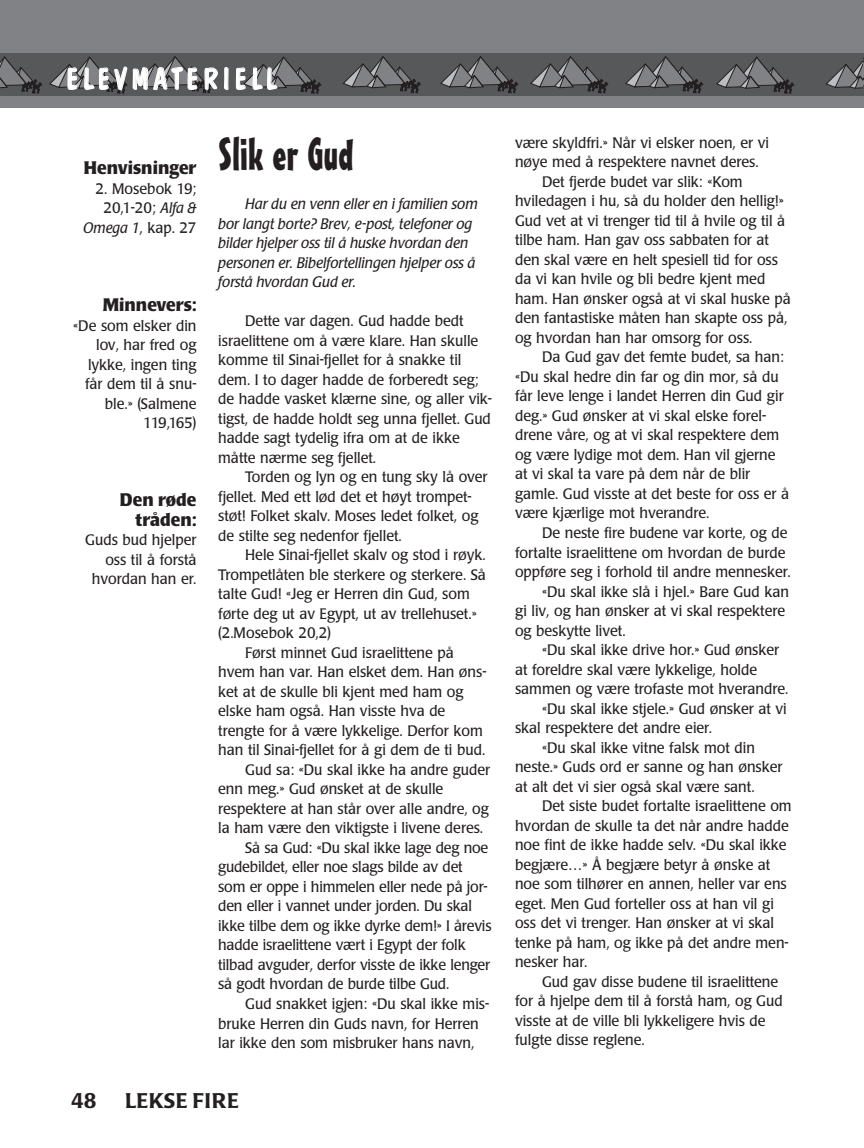
<style>
.page{position:relative;width:864px;height:1148px;background:#fff}
.page>*{position:absolute;margin:0;border:0;box-sizing:border-box;transform-origin:0 0}
.t1{font:45px "Mister Earl BT";color:#231f20}
.t2{font:30px "Dom Casual";letter-spacing:.1em;color:#fff}
.t3{font:500 21px "Poppl Laudatio";letter-spacing:.02em;color:#231f20}
.t4{font:700 18px/19.5px "Poppl Laudatio";color:#231f20;text-align:right;scale:.95 1}
.t5{font:15px/19.5px "Poppl Laudatio";color:#231f20;text-align:right;scale:.95 1}
.t6{font:italic 15px/19.5px "Poppl Laudatio";color:#231f20}
.s1{font-style:italic}
</style>
<div class="page">
<div style="left:0;top:0;width:864px;height:107px;background:#808285"></div>
<div style="left:0;top:53px;width:864px;height:43px;background:#57585a"></div>
<svg style="left:0;top:57px;width:42px;height:36px"></svg>
<svg style="left:50px;top:57px;width:77px;height:36px"></svg>
<svg style="left:135px;top:57px;width:77px;height:36px"></svg>
<svg style="left:244px;top:57px;width:77px;height:36px"></svg>
<svg style="left:343px;top:57px;width:77px;height:36px"></svg>
<svg style="left:441px;top:57px;width:77px;height:36px"></svg>
<svg style="left:531px;top:57px;width:77px;height:36px"></svg>
<svg style="left:626px;top:57px;width:77px;height:36px"></svg>
<svg style="left:717px;top:57px;width:77px;height:36px"></svg>
<svg style="left:826px;top:57px;width:38px;height:31px"></svg>
<h2 class="t2" style="left:65px;top:67px;width:213px">ELEVMATERIELL</h2>
<p class="t4" style="left:84px;top:160px;width:120px">Henvisninger</p>
<p class="t5" style="left:83px;top:180px;width:121px">2. Mosebok 19;<br>20,1-20; <span class="s1">Alfa &amp;<br>Omega 1</span>, kap. 27</p>
<p class="t4" style="left:103px;top:297px;width:100px">Minnevers:</p>
<p class="t5" style="left:73px;top:317px;width:131px">«De som elsker din lov, har fred og lykke, ingen ting får dem til å snu&shy;ble.» (Salmene<br>119,165)</p>
<p class="t4" style="left:120px;top:492px;width:82px">Den røde tråden:</p>
<p class="t5" style="left:85px;top:531px;width:119px">Guds bud hjelper oss til å forstå hvordan han er.</p>
<h1 class="t1" style="left:218px;top:138px;width:137px">Slik er Gud</h1>
<p class="t6" style="left:218px;top:196px;width:261px;text-indent:27px">Har du en venn eller en i familien som bor langt borte? Brev, e-post, telefoner og bilder hjelper oss til å huske hvordan den personen er. Bibelfortellingen hjelper oss å forstå hvordan Gud er.</p>
<p class="t5" style="left:218px;top:313px;width:290px;text-align:left;text-indent:27px">Dette var dagen. Gud hadde bedt israelittene om å være klare. Han skulle komme til Sinai-fjellet for å snakke til dem. I to dager hadde de forberedt seg; de hadde vasket klærne sine, og aller vik&shy;tigst, de hadde holdt seg unna fjellet. Gud hadde sagt tydelig ifra om at de ikke måtte nærme seg fjellet.</p>
<p class="t5" style="left:218px;top:469px;width:285px;text-align:left;text-indent:27px">Torden og lyn og en tung sky lå over fjellet. Med ett lød det et høyt trompet&shy;støt! Folket skalv. Moses ledet folket, og de stilte seg nedenfor fjellet.</p>
<p class="t5" style="left:245px;top:547px;width:255px">Hele Sinai-fjellet skalv og stod i røyk.</p>
<p class="t5" style="left:218px;top:566px;width:283px">Trompetlåten ble sterkere og sterkere. Så</p>
<p class="t5" style="left:218px;top:586px;width:266px">talte Gud! «Jeg er Herren din Gud, som</p>
<p class="t5" style="left:218px;top:605px;width:274px">førte deg ut av Egypt, ut av trellehuset.»</p>
<p class="t5" style="left:218px;top:625px;width:120px">(2.Mosebok 20,2)</p>
<p class="t5" style="left:245px;top:644px;width:221px">Først minnet Gud israelittene på</p>
<p class="t5" style="left:218px;top:664px;width:284px">hvem han var. Han elsket dem. Han øns-</p>
<p class="t5" style="left:218px;top:683px;width:260px">ket at de skulle bli kjent med ham og</p>
<p class="t5" style="left:218px;top:703px;width:241px">elske ham også. Han visste hva de</p>
<p class="t5" style="left:218px;top:722px;width:280px">trengte for å være lykkelige. Derfor kom</p>
<p class="t5" style="left:218px;top:742px;width:283px">han til Sinai-fjellet for å gi dem de ti bud.</p>
<p class="t5" style="left:245px;top:761px;width:259px">Gud sa: «Du skal ikke ha andre guder</p>
<p class="t5" style="left:218px;top:781px;width:238px">enn meg.» Gud ønsket at de skulle</p>
<p class="t5" style="left:218px;top:800px;width:286px">respektere at han står over alle andre, og</p>
<p class="t5" style="left:218px;top:820px;width:280px">la ham være den viktigste i livene deres.</p>
<p class="t5" style="left:245px;top:839px;width:257px">Så sa Gud: «Du skal ikke lage deg noe</p>
<p class="t5" style="left:218px;top:859px;width:259px">gudebildet, eller noe slags bilde av det</p>
<p class="t5" style="left:218px;top:878px;width:285px">som er oppe i himmelen eller nede på jor-</p>
<p class="t5" style="left:218px;top:898px;width:269px">den eller i vannet under jorden. Du skal</p>
<p class="t5" style="left:218px;top:917px;width:289px">ikke tilbe dem og ikke dyrke dem!» I årevis</p>
<p class="t5" style="left:218px;top:937px;width:262px">hadde israelittene vært i Egypt der folk</p>
<p class="t5" style="left:218px;top:956px;width:288px">tilbad avguder, derfor visste de ikke lenger</p>
<p class="t5" style="left:218px;top:976px;width:245px">så godt hvordan de burde tilbe Gud.</p>
<p class="t5" style="left:245px;top:995px;width:258px">Gud snakket igjen: «Du skal ikke mis-</p>
<p class="t5" style="left:218px;top:1015px;width:276px">bruke Herren din Guds navn, for Herren</p>
<p class="t5" style="left:218px;top:1034px;width:271px">lar ikke den som misbruker hans navn,</p>
<h3 class="t3" style="left:71px;top:1091px;width:27px">48</h3>
<h3 class="t3" style="left:125px;top:1091px;width:115px">LEKSE FIRE</h3>
<p class="t5" style="left:515px;top:134px;width:269px">være skyldfri.» Når vi elsker noen, er vi</p>
<p class="t5" style="left:515px;top:154px;width:258px">nøye med å respektere navnet deres.</p>
<p class="t5" style="left:542px;top:173px;width:213px">Det fjerde budet var slik: «Kom</p>
<p class="t5" style="left:515px;top:193px;width:284px">hviledagen i hu, så du holder den hellig!»</p>
<p class="t5" style="left:515px;top:212px;width:286px">Gud vet at vi trenger tid til å hvile og til å</p>
<p class="t5" style="left:515px;top:232px;width:269px">tilbe ham. Han gav oss sabbaten for at</p>
<p class="t5" style="left:515px;top:251px;width:278px">den skal være en helt spesiell tid for oss</p>
<p class="t5" style="left:515px;top:271px;width:265px">da vi kan hvile og bli bedre kjent med</p>
<p class="t5" style="left:515px;top:290px;width:292px">ham. Han ønsker også at vi skal huske på</p>
<p class="t5" style="left:515px;top:310px;width:288px">den fantastiske måten han skapte oss på,</p>
<p class="t5" style="left:515px;top:329px;width:251px">og hvordan han har omsorg for oss.</p>
<p class="t5" style="left:542px;top:349px;width:256px">Da Gud gav det femte budet, sa han:</p>
<p class="t5" style="left:515px;top:368px;width:279px">«Du skal hedre din far og din mor, så du</p>
<p class="t5" style="left:515px;top:388px;width:284px">får leve lenge i landet Herren din Gud gir</p>
<p class="t5" style="left:515px;top:407px;width:266px">deg.» Gud ønsker at vi skal elske forel-</p>
<p class="t5" style="left:515px;top:427px;width:280px">drene våre, og at vi skal respektere dem</p>
<p class="t5" style="left:515px;top:446px;width:276px">og være lydige mot dem. Han vil gjerne</p>
<p class="t5" style="left:515px;top:466px;width:249px">at vi skal ta vare på dem når de blir</p>
<p class="t5" style="left:515px;top:485px;width:290px">gamle. Gud visste at det beste for oss er å</p>
<p class="t5" style="left:515px;top:505px;width:206px">være kjærlige mot hverandre.</p>
<p class="t5" style="left:542px;top:524px;width:260px">De neste fire budene var korte, og de</p>
<p class="t5" style="left:515px;top:544px;width:286px">fortalte israelittene om hvordan de burde</p>
<p class="t5" style="left:515px;top:563px;width:292px">oppføre seg i forhold til andre mennesker.</p>
<p class="t5" style="left:542px;top:583px;width:261px">«Du skal ikke slå i hjel.» Bare Gud kan</p>
<p class="t5" style="left:515px;top:602px;width:286px">gi liv, og han ønsker at vi skal respektere</p>
<p class="t5" style="left:515px;top:622px;width:118px">og beskytte livet.</p>
<p class="t5" style="left:542px;top:641px;width:251px">«Du skal ikke drive hor.» Gud ønsker</p>
<p class="t5" style="left:515px;top:661px;width:256px">at foreldre skal være lykkelige, holde</p>
<p class="t5" style="left:515px;top:680px;width:289px">sammen og være trofaste mot hverandre.</p>
<p class="t5" style="left:542px;top:700px;width:259px">«Du skal ikke stjele.» Gud ønsker at vi</p>
<p class="t5" style="left:515px;top:719px;width:209px">skal respektere det andre eier.</p>
<p class="t5" style="left:542px;top:739px;width:226px">«Du skal ikke vitne falsk mot din</p>
<p class="t5" style="left:515px;top:758px;width:283px">neste.» Guds ord er sanne og han ønsker</p>
<p class="t5" style="left:515px;top:778px;width:254px">at alt det vi sier også skal være sant.</p>
<p class="t5" style="left:542px;top:797px;width:264px">Det siste budet fortalte israelittene om</p>
<p class="t5" style="left:515px;top:817px;width:290px">hvordan de skulle ta det når andre hadde</p>
<p class="t5" style="left:515px;top:836px;width:287px">noe fint de ikke hadde selv. «Du skal ikke</p>
<p class="t5" style="left:515px;top:856px;width:270px">begjære…» Å begjære betyr å ønske at</p>
<p class="t5" style="left:515px;top:875px;width:288px">noe som tilhører en annen, heller var ens</p>
<p class="t5" style="left:515px;top:895px;width:274px">eget. Men Gud forteller oss at han vil gi</p>
<p class="t5" style="left:515px;top:914px;width:274px">oss det vi trenger. Han ønsker at vi skal</p>
<p class="t5" style="left:515px;top:934px;width:290px">tenke på ham, og ikke på det andre men-</p>
<p class="t5" style="left:515px;top:953px;width:78px">nesker har.</p>
<p class="t5" style="left:542px;top:973px;width:250px">Gud gav disse budene til israelittene</p>
<p class="t5" style="left:515px;top:992px;width:283px">for å hjelpe dem til å forstå ham, og Gud</p>
<p class="t5" style="left:515px;top:1012px;width:265px">visste at de ville bli lykkeligere hvis de</p>
<p class="t5" style="left:515px;top:1031px;width:138px">fulgte disse reglene.</p>
</div>
